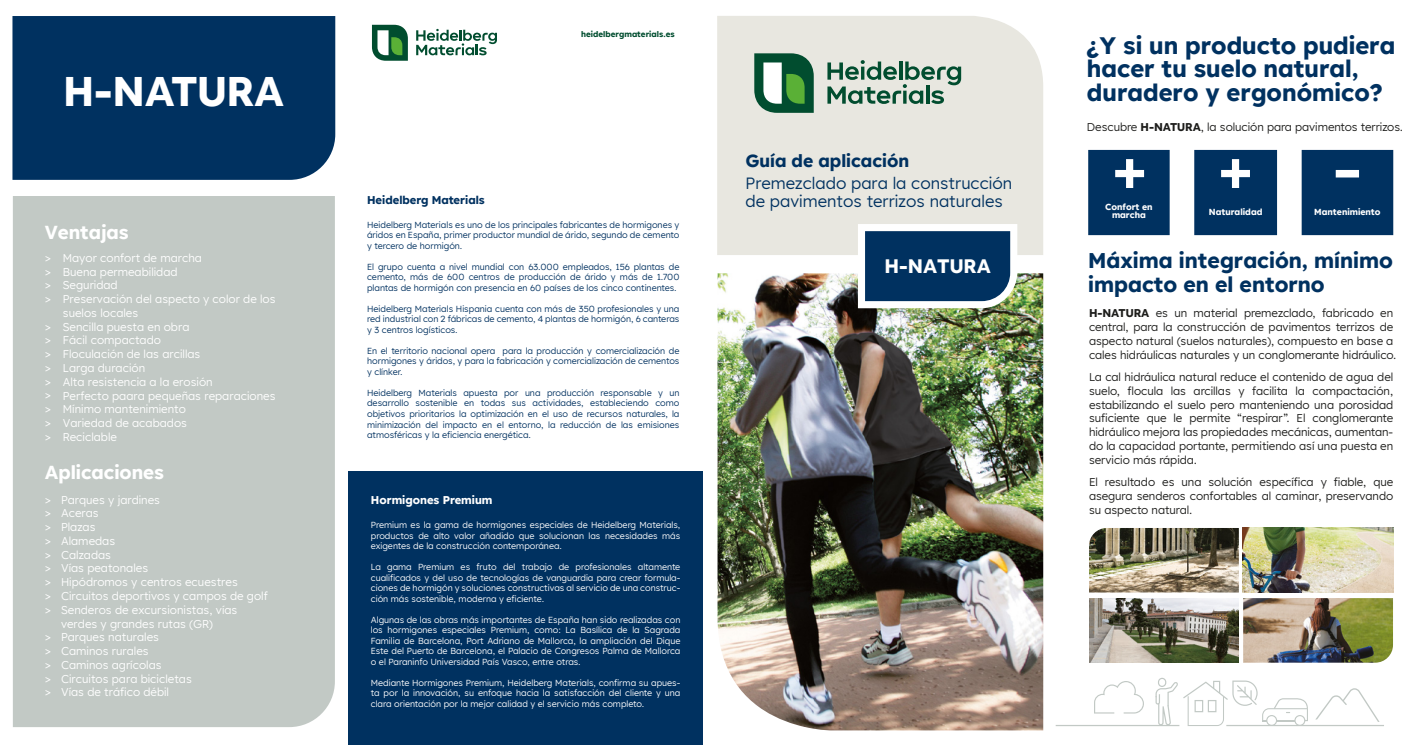
<style>
.page{position:relative;width:1418px;height:745px;background:#fff}
.page>*{position:absolute;margin:0;border:0;box-sizing:border-box;transform-origin:0 0}
.t1{font:700 41.25px "Lexend HM";letter-spacing:-.005em;color:#fff}
.t2{font:700 23.75px/23.8px "Lexend HM";color:#003160}
.t3{font:700 21.25px/23.8px "Lexend HM";color:#003160}
.t4{font:700 19.5px "Lexend HM";color:#fff}
.t5{font:700 18.75px "Lexend HM";color:#fff}
.t6{font:700 17.5px "Lexend HM";color:#003160}
.t7{font:16.25px/17.5px "Lexend HM";color:#003160}
.t8{font:11.25px/13.8px "Lexend HM";letter-spacing:-.005em;color:#1d1d1b;text-align:justify}
.t9{font:11.25px/13.8px "Lexend HM";color:#fff;text-align:justify}
.t10{font:700 11.25px "Lexend HM";color:#003160}
.t11{font:700 11.25px "Lexend HM";color:#fff}
.t12{font:8.75px/10.5px "Lexend HM";color:#003160;text-align:justify}
.t13{font:8.75px/10.5px "Lexend HM";color:#fff;text-align:justify}
.t14{font:700 8.75px/8.8px "Lexend HM";color:#fff;text-align:center}
.t15{font:700 8.12px "Lexend HM";color:#014d2f}
.s1{font-weight:700}
</style>
<div class="page">
<svg style="left:372px;top:25px;width:36px;height:36px"></svg>
<svg style="left:416px;top:29px;width:81px;height:26px"></svg>
<div style="left:13px;top:196px;width:322px;height:530px;background:#c2c9c5"></div>
<div style="left:12px;top:16px;width:323px;height:164px;background:#003160"></div>
<div style="left:717px;top:16px;width:326px;height:239px;background:#e8e7e0"></div>
<img style="left:717px;top:273px;width:326px;height:457px">
<svg style="left:754px;top:53px;width:59px;height:60px"></svg>
<svg style="left:827px;top:60px;width:134px;height:44px;background:#97b1a2"></svg>
<svg style="left:858px;top:224px;width:159px;height:84px"></svg>
<svg style="left:1094px;top:681px;width:49px;height:32px"></svg>
<svg style="left:1183px;top:680px;width:124px;height:45px"></svg>
<svg style="left:1155px;top:677px;width:22px;height:47px"></svg>
<hr style="left:1055px;top:724px;width:124px;height:1px;background:#c2c9c5">
<hr style="left:1226px;top:724px;width:157px;height:1px;background:#c2c9c5">
<svg style="left:1315px;top:688px;width:64px;height:33px"></svg>
<div style="left:348px;top:470px;width:354px;height:274px;background:#003160"></div>
<svg style="left:1088px;top:150px;width:81px;height:85px;background:#0e3c68"></svg>
<svg style="left:1194px;top:150px;width:82px;height:85px;background:#0e3c68"></svg>
<div style="left:1301px;top:150px;width:92px;height:85px;background:#003160"></div>
<img style="left:1089px;top:528px;width:149px;height:64px">
<img style="left:1243px;top:598px;width:149px;height:64px">
<img style="left:1242px;top:527px;width:151px;height:65px">
<img style="left:1089px;top:598px;width:149px;height:64px">
<h1 class="t1" style="left:63px;top:57px;width:222px">H-NATURA</h1>
<h3 class="t5" style="left:45px;top:216px;width:86px">Ventajas</h3>
<p class="t9" style="left:63px;top:250px;width:214px;text-align:left">Mayor confort de marcha<br>Buena permeabilidad<br>Seguridad<br>Preservación del aspecto y color de los suelos locales<br>Sencilla puesta en obra<br>Fácil compactado<br>Floculación de las arcillas<br>Larga duración<br>Alta resistencia a la erosión<br>Perfecto paara pequeñas reparaciones<br>Mínimo mantenimiento<br>Variedad de acabados<br>Reciclable</p>
<p class="t9" style="left:45px;top:250px;width:8px">&gt; &gt; &gt; &gt;</p>
<p class="t9" style="left:45px;top:319px;width:8px">&gt; &gt; &gt; &gt; &gt; &gt; &gt; &gt; &gt;</p>
<h3 class="t5" style="left:45px;top:457px;width:121px">Aplicaciones</h3>
<p class="t9" style="left:45px;top:491px;width:8px">&gt; &gt; &gt; &gt; &gt; &gt; &gt; &gt; &gt;</p>
<p class="t9" style="left:45px;top:629px;width:8px">&gt; &gt; &gt; &gt; &gt;</p>
<p class="t9" style="left:61px;top:491px;width:208px;text-align:left">Parques y jardines<br>Aceras<br>Plazas<br>Alamedas<br>Calzadas<br>Vías peatonales<br>Hipódromos y centros ecuestres<br>Circuitos deportivos y campos de golf<br>Senderos de excursionistas, vías verdes y grandes rutas (GR)<br>Parques naturales<br>Caminos rurales<br>Caminos agrícolas<br>Circuitos para bicicletas<br>Vías de tráfico débil</p>
<p class="t15" style="left:581px;top:28px;width:95px">heidelbergmaterials.es</p>
<p class="t10" style="left:367px;top:190px;width:119px">Heidelberg Materials</p>
<p class="t12" style="left:367px;top:219px;width:314px">Heidelberg Materials es uno de los principales fabricantes de hormigones y áridos en España, primer productor mundial de árido, segundo de cemento y tercero de hormigón.</p>
<p class="t12" style="left:367px;top:261px;width:314px">El grupo cuenta a nivel mundial con 63.000 empleados, 156 plantas de cemento, más de 600 centros de producción de árido y más de 1.700 plantas de hormigón con presencia en 60 países de los cinco continentes.</p>
<p class="t12" style="left:367px;top:303px;width:314px">Heidelberg Materials Hispania cuenta con más de 350 profesionales y una red industrial con 2 fábricas de cemento, 4 plantas de hormigón, 6 canteras y 3 centros logísticos.</p>
<p class="t12" style="left:367px;top:345px;width:314px">En el territorio nacional opera para la producción y comercialización de hormigones y áridos, y para la fabricación y comercialización de cementos y clínker.</p>
<p class="t12" style="left:367px;top:387px;width:314px">Heidelberg Materials apuesta por una producción responsable y un desarrollo sostenible en todas sus actividades, estableciendo como objetivos prioritarios la optimización en el uso de recursos naturales, la minimización del impacto en el entorno, la reducción de las emisiones atmosféricas y la eficiencia energética.</p>
<p class="t11" style="left:371px;top:490px;width:123px">Hormigones Premium</p>
<p class="t13" style="left:371px;top:519px;width:311px">Premium es la gama de hormigones especiales de Heidelberg Materials, productos de alto valor añadido que solucionan las necesidades más exigentes de la construcción contemporánea.</p>
<p class="t13" style="left:371px;top:561px;width:311px">La gama Premium es fruto del trabajo de profesionales altamente cualificados y del uso de tecnologías de vanguardia para crear formula&shy;ciones de hormigón y soluciones constructivas al servicio de una construc&shy;ción más sostenible, moderna y eficiente.</p>
<p class="t13" style="left:371px;top:613px;width:311px">Algunas de las obras más importantes de España han sido realizadas con los hormigones especiales Premium, como: La Basílica de la Sagrada Familia de Barcelona, Port Adriano de Mallorca, la ampliación del Dique Este del Puerto de Barcelona, el Palacio de Congresos Palma de Mallorca o el Paraninfo Universidad País Vasco, entre otras.</p>
<p class="t13" style="left:371px;top:676px;width:311px">Mediante Hormigones Premium, Heidelberg Materials, confirma su apues&shy;ta por la innovación, su enfoque hacia la satisfacción del cliente y una clara orientación por la mejor calidad y el servicio más completo.</p>
<h3 class="t6" style="left:745px;top:146px;width:165px">Guía de aplicación</h3>
<h3 class="t7" style="left:745px;top:173px;width:268px">Premezclado para la construcción de pavimentos terrizos naturales</h3>
<h3 class="t4" style="left:884px;top:250px;width:108px">H-NATURA</h3>
<h2 class="t2" style="left:1086px;top:32px;width:310px">¿Y si un producto pudiera hacer tu suelo natural, duradero y ergonómico?</h2>
<p class="t8" style="left:1086px;top:119px;width:318px">Descubre <span class="s1">H-NATURA</span>, la solución para pavimentos terrizos.</p>
<p class="t14" style="left:1105px;top:201px;width:49px">Confort en marcha</p>
<p class="t14" style="left:1208px;top:206px;width:55px">Naturalidad</p>
<p class="t14" style="left:1314px;top:206px;width:68px">Mantenimiento</p>
<h3 class="t3" style="left:1088px;top:247px;width:306px">Máxima integración, mínimo impacto en el entorno</h3>
<p class="t8" style="left:1089px;top:305px;width:309px;text-align:left"><span class="s1">H-NATURA</span> es un material premezclado, fabricado en central, para la construcción de pavimentos terrizos de aspecto natural (suelos naturales), compuesto en base a cales hidráulicas naturales y un conglomerante hidráulico.</p>
<p class="t8" style="left:1089px;top:369px;width:306px">La cal hidráulica natural reduce el contenido de agua del suelo, flocula las arcillas y facilita la compactación, estabilizando el suelo pero manteniendo una porosidad suficiente que le permite “respirar”. El conglomerante hidráulico mejora las propiedades mecánicas, aumentan&shy;do la capacidad portante, permitiendo así una puesta en servicio más rápida.</p>
<p class="t8" style="left:1089px;top:474px;width:306px">El resultado es una solución específica y fiable, que asegura senderos confortables al caminar, preservando su aspecto natural.</p>
</div>
